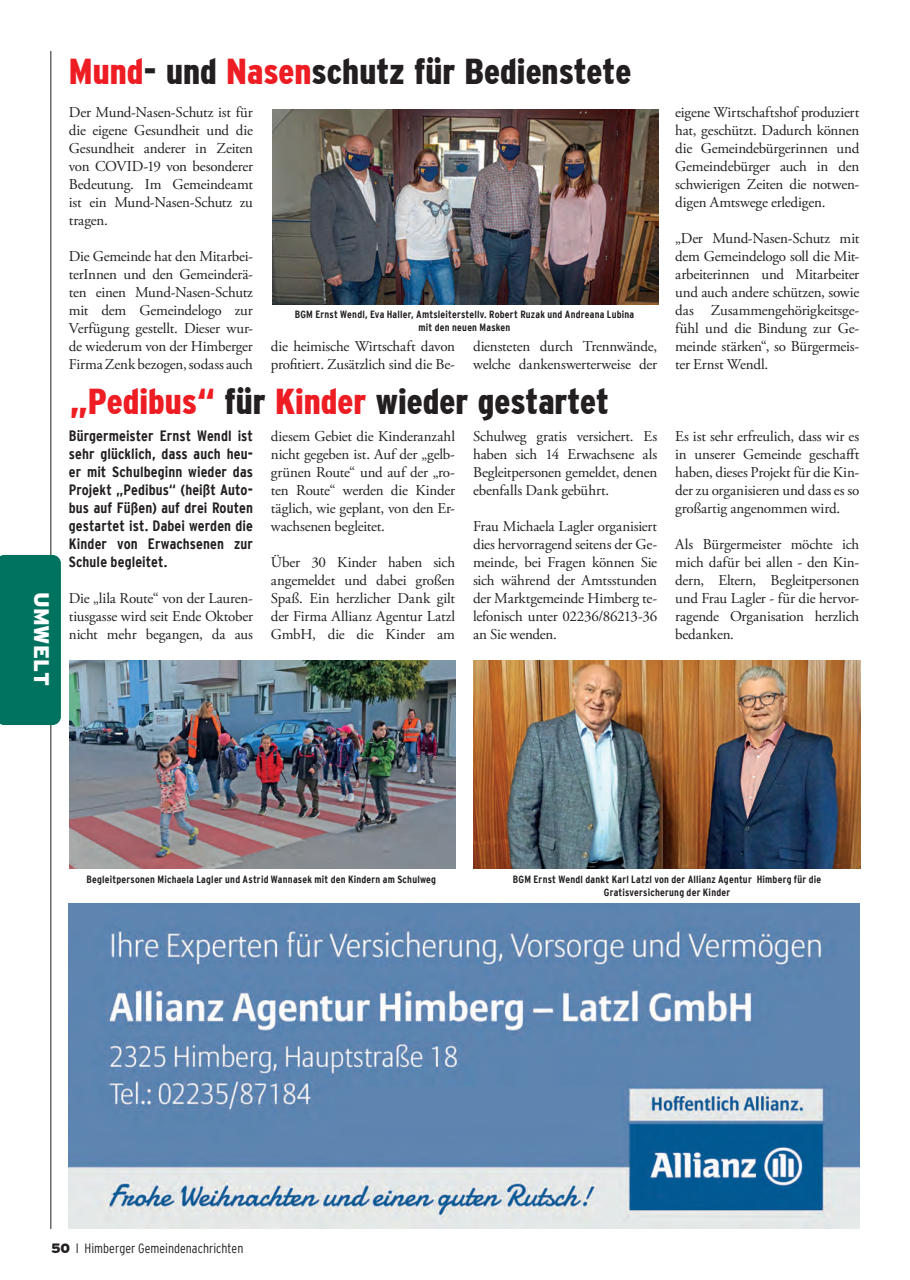
<style>
.page{position:relative;width:910px;height:1280px;background:#fff}
.page>*{position:absolute;margin:0;border:0;box-sizing:border-box;transform-origin:0 0}
.t1{font:900 condensed 36px "Interstate";color:#231f20}
.t2{font:900 21px "Interstate";color:#fff}
.t3{font:15px/18px "Adobe Garamond Pro";letter-spacing:-.01em;color:#231f20;text-align:justify}
.t4{font:700 condensed 15px/18px "Interstate";letter-spacing:.005em;color:#231f20;text-align:justify}
.t5{font:300 condensed 13.5px "Interstate";color:#231f20}
.t6{font:700 condensed 10.5px/12.6px "Interstate";letter-spacing:.02em;color:#231f20;text-align:center}
.s1{color:#ee1d23}
.s2{font-weight:900;font-stretch:normal}
</style>
<div class="page">
<hr style="left:51px;top:51px;width:1px;height:1178px;background:#231f20">
<div style="left:0;top:555px;width:61px;height:170px;background:#007360"></div>
<img style="left:69px;top:903px;width:790px;height:326px">
<img style="left:273px;top:110px;width:386px;height:194px">
<img style="left:69px;top:660px;width:387px;height:208px">
<img style="left:474px;top:660px;width:386px;height:208px">
<h2 class="t2" style="left:53px;top:592px;width:95px;rotate:90deg">UMWELT</h2>
<h1 class="t1" style="left:69px;top:51px;width:564px"><span class="s1">Mund</span>- und <span class="s1">Nasen</span>schutz für Bedienstete</h1>
<p class="t3" style="left:69px;top:103px;width:186px">Der Mund-Nasen-Schutz ist für die eigene Gesundheit und die Gesundheit anderer in Zeiten von COVID-19 von besonderer Bedeutung. Im Gemeindeamt ist ein Mund-Nasen-Schutz zu tragen.</p>
<p class="t3" style="left:69px;top:247px;width:186px">Die Gemeinde hat den Mitarbei&shy;terInnen und den Gemeinderä&shy;ten einen Mund-Nasen-Schutz mit dem Gemeindelogo zur Verfügung gestellt. Dieser wur&shy;de wiederum von der Himberger Firma Zenk bezogen, sodass auch</p>
<p class="t6" style="left:295px;top:308px;width:341px">BGM Ernst Wendl, Eva Haller, Amtsleiterstellv. Robert Ruzak und Andreana Lubina mit den neuen Masken</p>
<p class="t3" style="left:271px;top:337px;width:186px">die heimische Wirtschaft davon profitiert. Zusätzlich sind die Be-</p>
<p class="t3" style="left:473px;top:337px;width:186px">diensteten durch Trennwände, welche dankenswerterweise der</p>
<h1 class="t1" style="left:70px;top:381px;width:541px"><span class="s1">„Pedibus“</span> für <span class="s1">Kinder</span> wieder gestartet</h1>
<p class="t4" style="left:69px;top:426px;width:186px">Bürgermeister Ernst Wendl ist sehr glücklich, dass auch heu&shy;er mit Schulbeginn wieder das Projekt „Pedibus“ (heißt Auto&shy;bus auf Füßen) auf drei Routen gestartet ist. Dabei werden die Kinder von Erwachsenen zur Schule begleitet.</p>
<p class="t3" style="left:69px;top:589px;width:186px">Die „lila Route“ von der Lauren&shy;tiusgasse wird seit Ende Oktober nicht mehr begangen, da aus</p>
<p class="t3" style="left:271px;top:427px;width:186px">diesem Gebiet die Kinderanzahl nicht gegeben ist. Auf der „gelb&shy;grünen Route“ und auf der „ro&shy;ten Route“ werden die Kinder täglich, wie geplant, von den Er&shy;wachsenen begleitet.</p>
<p class="t3" style="left:271px;top:553px;width:186px">Über 30 Kinder haben sich angemeldet und dabei großen Spaß. Ein herzlicher Dank gilt der Firma Allianz Agentur Latzl GmbH, die die Kinder am</p>
<p class="t3" style="left:473px;top:427px;width:186px">Schulweg gratis versichert. Es haben sich 14 Erwachsene als Begleitpersonen gemeldet, denen ebenfalls Dank gebührt.</p>
<p class="t3" style="left:473px;top:517px;width:186px">Frau Michaela Lagler organisiert dies hervorragend seitens der Ge&shy;meinde, bei Fragen können Sie sich während der Amtsstunden der Marktgemeinde Himberg te&shy;lefonisch unter 02236/86213-36 an Sie wenden.</p>
<p class="t3" style="left:675px;top:103px;width:186px">eigene Wirtschaftshof produziert hat, geschützt. Dadurch können die Gemeindebürgerinnen und Gemeindebürger auch in den schwierigen Zeiten die notwen&shy;digen Amtswege erledigen.</p>
<p class="t3" style="left:675px;top:229px;width:186px">„Der Mund-Nasen-Schutz mit dem Gemeindelogo soll die Mit&shy;arbeiterinnen und Mitarbeiter und auch andere schützen, sowie das Zusammengehörigkeitsge&shy;fühl und die Bindung zur Ge&shy;meinde stärken“, so Bürgermeis&shy;ter Ernst Wendl.</p>
<p class="t3" style="left:675px;top:427px;width:186px">Es ist sehr erfreulich, dass wir es in unserer Gemeinde geschafft haben, dieses Projekt für die Kin&shy;der zu organisieren und dass es so großartig angenommen wird.</p>
<p class="t3" style="left:675px;top:535px;width:186px">Als Bürgermeister möchte ich mich dafür bei allen - den Kin&shy;dern, Eltern, Begleitpersonen und Frau Lagler - für die hervor&shy;ragende Organisation herzlich bedanken.</p>
<p class="t6" style="left:86px;top:873px;width:351px">Begleitpersonen Michaela Lagler und Astrid Wannasek mit den Kindern am Schulweg</p>
<p class="t6" style="left:513px;top:873px;width:310px">BGM Ernst Wendl dankt Karl Latzl von der Allianz Agentur Himberg für die<br>Gratisversicherung der Kinder</p>
<p class="t5" style="left:51px;top:1240px;width:194px"><span class="s2">50</span> I Himberger Gemeindenachrichten</p>
</div>
